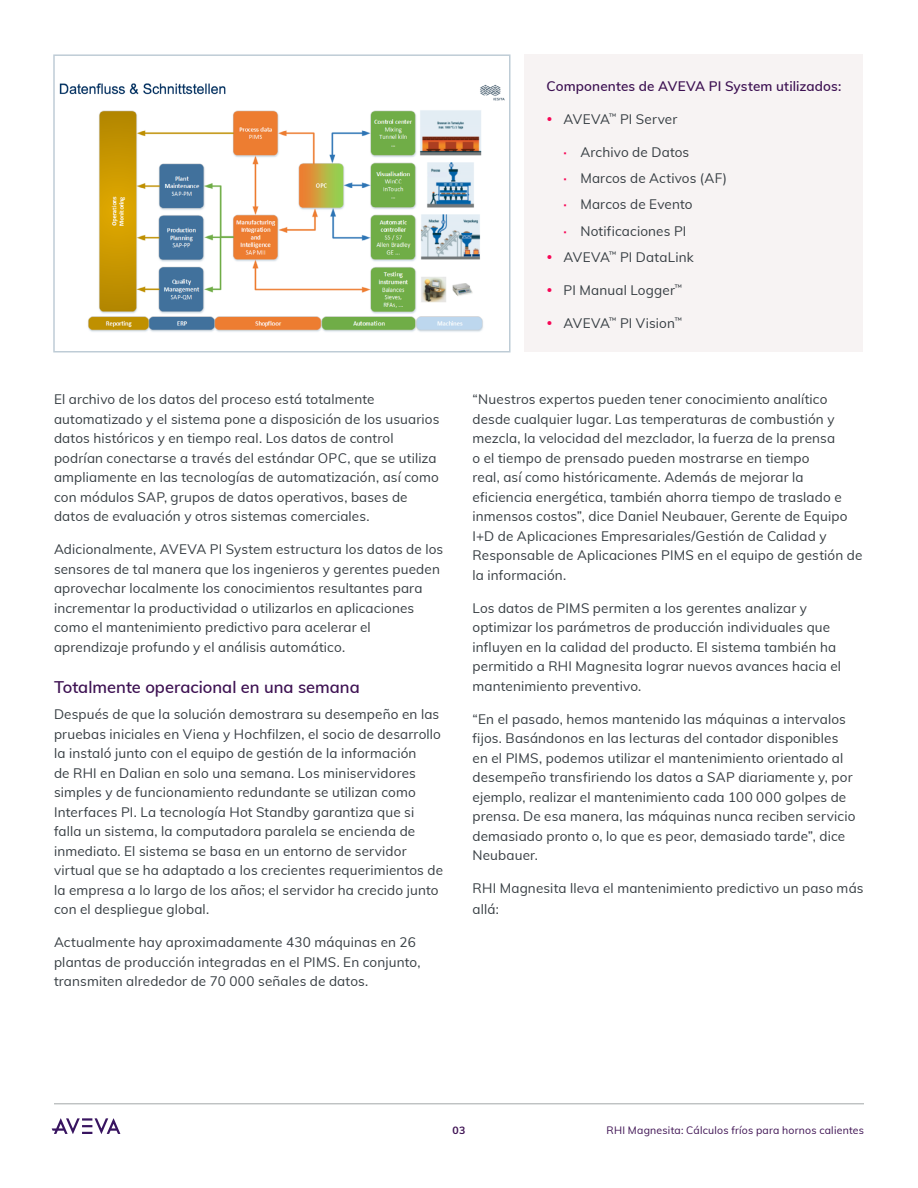
<style>
.page{position:relative;width:918px;height:1188px;background:#fff}
.page>*{position:absolute;margin:0;border:0;box-sizing:border-box;transform-origin:0 0}
.t1{font:600 16.5px "Muli";color:#3d1152}
.t2{font:13.5px/19.5px "Muli";letter-spacing:.01em;color:#363d42}
.t3{font:600 13.5px "Muli";letter-spacing:.01em;color:#3d1152}
.t4{font:10.5px "Muli";letter-spacing:.02em;color:#3d1152}
.t5{font:700 10.5px "Muli";color:#3d1152}
.s1{font-weight:700;color:#f70656}
</style>
<div class="page">
<hr style="left:54px;top:1104px;width:810px;height:1px;background:#a3a7a9">
<svg style="left:52px;top:1118px;width:68px;height:16px"></svg>
<img style="left:59px;top:83px;width:446px;height:249px">
<div style="left:53px;top:54px;width:458px;height:298px;border:2px solid #beccd6"></div>
<div style="left:525px;top:55px;width:338px;height:297px;background:#f7f3f3"></div>
<p class="t2" style="left:54px;top:389px;width:387px">El archivo de los datos del proceso está totalmente automatizado y el sistema pone a disposición de los usuarios datos históricos y en tiempo real. Los datos de control podrían conectarse a través del estándar OPC, que se utiliza ampliamente en las tecnologías de automatización, así como con módulos SAP, grupos de datos operativos, bases de datos de evaluación y otros sistemas comerciales.</p>
<p class="t2" style="left:54px;top:539px;width:391px">Adicionalmente, AVEVA PI System estructura los datos de los sensores de tal manera que los ingenieros y gerentes pueden aprovechar localmente los conocimientos resultantes para incrementar la productividad o utilizarlos en aplicaciones como el mantenimiento predictivo para acelerar el aprendizaje profundo y el análisis automático.</p>
<p class="t1" style="left:54px;top:675px;width:307px">Totalmente operacional en una semana</p>
<p class="t2" style="left:54px;top:704px;width:391px">Después de que la solución demostrara su desempeño en las pruebas iniciales en Viena y Hochfilzen, el socio de desarrollo la instaló junto con el equipo de gestión de la información<br>de RHI en Dalian en solo una semana. Los miniservidores simples y de funcionamiento redundante se utilizan como Interfaces PI. La tecnología Hot Standby garantiza que si falla un sistema, la computadora paralela se encienda de inmediato. El sistema se basa en un entorno de servidor virtual que se ha adaptado a los crecientes requerimientos de la empresa a lo largo de los años; el servidor ha crecido junto con el despliegue global.</p>
<p class="t2" style="left:54px;top:932px;width:368px">Actualmente hay aproximadamente 430 máquinas en 26 plantas de producción integradas en el PIMS. En conjunto, transmiten alrededor de 70 000 señales de datos.</p>
<p class="t3" style="left:547px;top:76px;width:296px">Componentes de AVEVA PI System utilizados:</p>
<p class="t2" style="left:564px;top:109px;width:115px">AVEVA<sup>™</sup> PI Server</p>
<p class="t2" style="left:563px;top:138px;width:165px;line-height:26.2px"><span class="s1">·</span> Archivo de Datos<br><span class="s1">·</span> Marcos de Activos (AF) <span class="s1">·</span> Marcos de Evento<br><span class="s1">·</span> Notificaciones PI<br>AVEVA<sup>™</sup> PI DataLink</p>
<p class="t2" style="left:564px;top:280px;width:120px">PI Manual Logger<sup>™</sup></p>
<p class="t2" style="left:564px;top:313px;width:120px">AVEVA<sup>™</sup> PI Vision<sup>™</sup></p>
<p class="t2" style="left:472px;top:389px;width:392px">“Nuestros expertos pueden tener conocimiento analítico desde cualquier lugar. Las temperaturas de combustión y mezcla, la velocidad del mezclador, la fuerza de la prensa<br>o el tiempo de prensado pueden mostrarse en tiempo<br>real, así como históricamente. Además de mejorar la eficiencia energética, también ahorra tiempo de traslado e inmensos costos”, dice Daniel Neubauer, Gerente de Equipo I+D de Aplicaciones Empresariales/Gestión de Calidad y Responsable de Aplicaciones PIMS en el equipo de gestión de la información.</p>
<p class="t2" style="left:472px;top:598px;width:370px">Los datos de PIMS permiten a los gerentes analizar y optimizar los parámetros de producción individuales que influyen en la calidad del producto. El sistema también ha permitido a RHI Magnesita lograr nuevos avances hacia el mantenimiento preventivo.</p>
<p class="t2" style="left:472px;top:709px;width:384px">“En el pasado, hemos mantenido las máquinas a intervalos fijos. Basándonos en las lecturas del contador disponibles en el PIMS, podemos utilizar el mantenimiento orientado al desempeño transfiriendo los datos a SAP diariamente y, por ejemplo, realizar el mantenimiento cada 100 000 golpes de prensa. De esa manera, las máquinas nunca reciben servicio demasiado pronto o, lo que es peor, demasiado tarde”, dice Neubauer.</p>
<p class="t2" style="left:472px;top:877px;width:393px;line-height:21px">RHI Magnesita lleva el mantenimiento predictivo un paso más allá:</p>
<p class="t5" style="left:453px;top:1123px;width:14px">03</p>
<p class="t4" style="left:607px;top:1122px;width:259px">RHI Magnesita: Cálculos fríos para hornos calientes</p>
</div>
